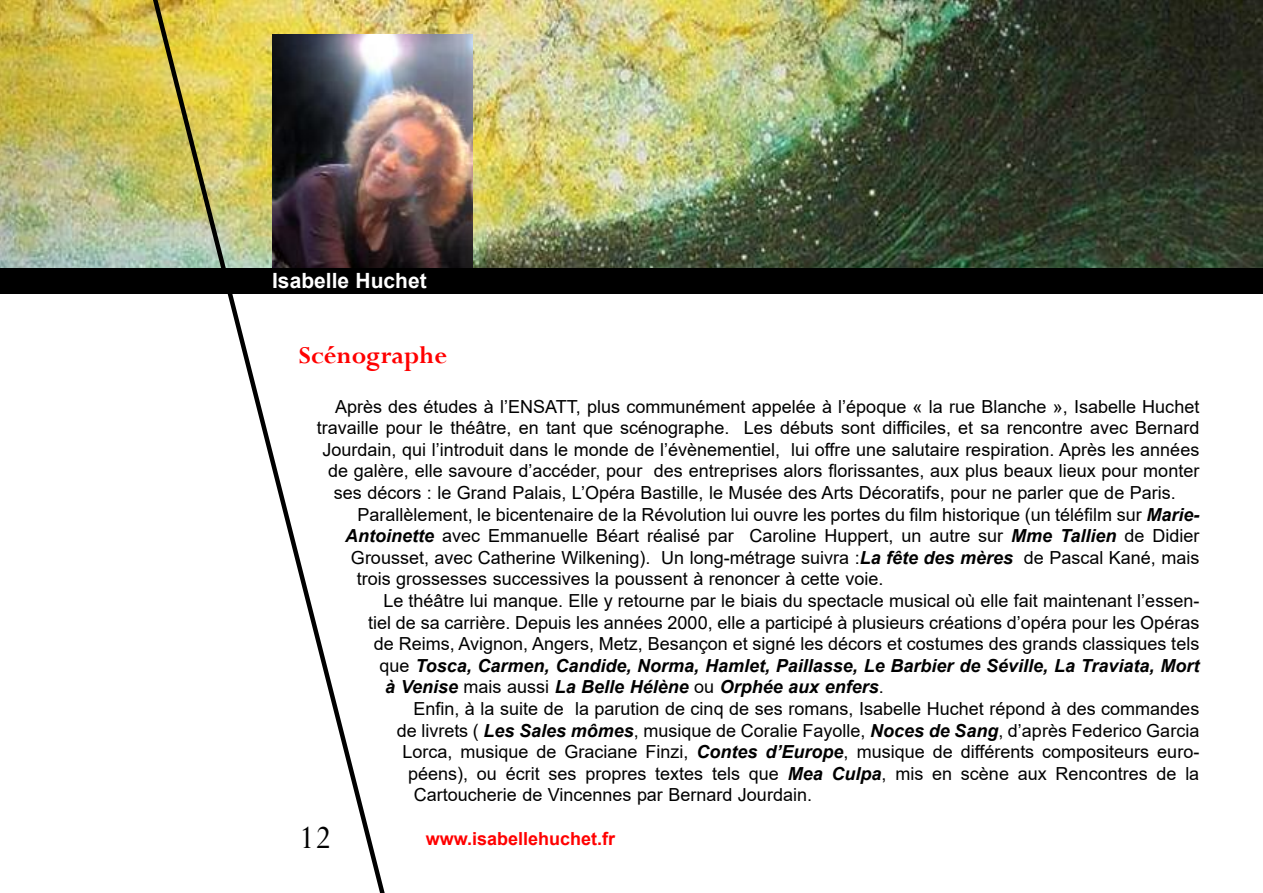
<style>
.page{position:relative;width:1263px;height:893px;background:#fff}
.page>*{position:absolute;margin:0;border:0;box-sizing:border-box;transform-origin:0 0}
.t1{font:36px "Perpetua";color:#000}
.t2{font:700 27px "Perpetua";color:#f00}
.t3{font:700 21px "Arial";color:#fff}
.t4{font:18px "Arial";color:#000}
.t5{font:italic 700 18px "Arial";color:#000}
.t6{font:700 18px "Arial";color:#f00}
.s1{font-weight:700;font-style:italic}
.s2{font-weight:400;font-style:normal}
</style>
<div class="page">
<img style="left:0;top:0;width:1263px;height:268px">
<img style="left:393px;top:35px;width:79px;height:233px">
<div style="left:0;top:268px;width:1263px;height:25px;background:#000"></div>
<img style="left:135px;top:0;width:258px;height:893px">
<p class="t3" style="left:272px;top:269px;width:156px">Isabelle Huchet</p>
<h2 class="t2" style="left:299px;top:340px;width:150px">Scénographe</h2>
<p class="t4" style="left:335px;top:396px;width:866px">Après des études à l’ENSATT, plus communément appelée à l’époque « la rue Blanche », Isabelle Huchet</p>
<p class="t4" style="left:317px;top:418px;width:884px">travaille pour le théâtre, en tant que scénographe. Les débuts sont difficiles, et sa rencontre avec Bernard</p>
<p class="t4" style="left:322px;top:440px;width:878px">Jourdain, qui l’introduit dans le monde de l’évènementiel, lui offre une salutaire respiration. Après les années</p>
<p class="t4" style="left:328px;top:461px;width:873px">de galère, elle savoure d’accéder, pour des entreprises alors florissantes, aux plus beaux lieux pour monter</p>
<p class="t4" style="left:334px;top:483px;width:843px">ses décors : le Grand Palais, L’Opéra Bastille, le Musée des Arts Décoratifs, pour ne parler que de Paris.</p>
<p class="t4" style="left:358px;top:504px;width:842px">Parallèlement, le bicentenaire de la Révolution lui ouvre les portes du film historique (un téléfilm sur <span class="s1">Marie-</span></p>
<p class="t4" style="left:345px;top:526px;width:855px"><span class="s1">Antoinette</span> avec Emmanuelle Béart réalisé par Caroline Huppert, un autre sur <span class="s1">Mme Tallien</span> de Didier</p>
<p class="t4" style="left:351px;top:548px;width:850px">Grousset, avec Catherine Wilkening). Un long-métrage suivra :<span class="s1">La fête des mères</span> de Pascal Kané, mais</p>
<p class="t4" style="left:357px;top:569px;width:528px">trois grossesses successives la poussent à renoncer à cette voie.</p>
<p class="t4" style="left:383px;top:591px;width:817px">Le théâtre lui manque. Elle y retourne par le biais du spectacle musical où elle fait maintenant l’essen-</p>
<p class="t4" style="left:368px;top:612px;width:833px">tiel de sa carrière. Depuis les années 2000, elle a participé à plusieurs créations d’opéra pour les Opéras</p>
<p class="t4" style="left:374px;top:634px;width:827px">de Reims, Avignon, Angers, Metz, Besançon et signé les décors et costumes des grands classiques tels</p>
<p class="t5" style="left:380px;top:656px;width:821px"><span class="s2">que</span> Tosca, Carmen, Candide, Norma, Hamlet, Paillasse, Le Barbier de Séville, La Traviata, Mort</p>
<p class="t5" style="left:385px;top:677px;width:500px">à Venise <span class="s2">mais aussi</span> La Belle Hélène <span class="s2">ou</span> Orphée aux enfers<span class="s2">.</span></p>
<p class="t4" style="left:413px;top:699px;width:787px">Enfin, à la suite de la parution de cinq de ses romans, Isabelle Huchet répond à des commandes</p>
<p class="t4" style="left:397px;top:720px;width:804px">de livrets ( <span class="s1">Les Sales mômes</span>, musique de Coralie Fayolle, <span class="s1">Noces de Sang</span>, d’après Federico Garcia</p>
<p class="t4" style="left:402px;top:742px;width:798px">Lorca, musique de Graciane Finzi, <span class="s1">Contes d’Europe</span>, musique de différents compositeurs euro-</p>
<p class="t4" style="left:408px;top:764px;width:793px">péens), ou écrit ses propres textes tels que <span class="s1">Mea Culpa</span>, mis en scène aux Rencontres de la</p>
<p class="t4" style="left:414px;top:785px;width:400px">Cartoucherie de Vincennes par Bernard Jourdain.</p>
<p class="t6" style="left:426px;top:828px;width:191px">www.isabellehuchet.fr</p>
<h1 class="t1" style="left:299px;top:818px;width:34px">12</h1>
</div>
